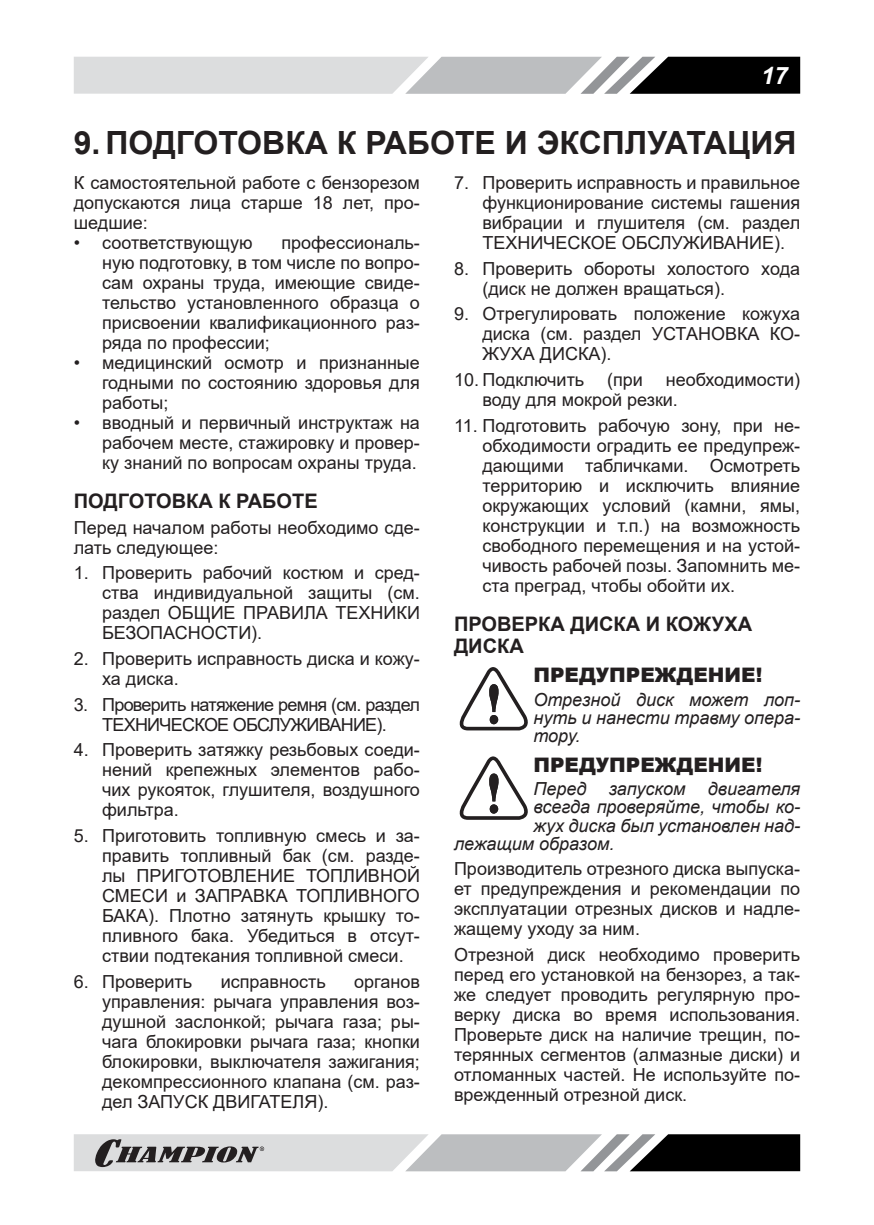
<style>
.page{position:relative;width:874px;height:1225px;background:#fff}
.page>*{position:absolute;margin:0;border:0;box-sizing:border-box;transform-origin:0 0}
.t1{font:700 32px "Arial";color:#231f20}
.t2{font:italic 700 24px "Arial";color:#fff}
.t3{font:700 20px/22px "Arial";color:#231f20}
.t4{font:900 20px "Arial";color:#231f20}
.t5{font:18px/20px "Arial";color:#231f20;text-align:justify}
.t6{font:italic 18px/18px "Arial";color:#231f20;text-align:justify}
.t7{font:18px/20px "Arial";letter-spacing:-.04em;color:#231f20;text-align:center}
</style>
<div class="page">
<svg style="left:74px;top:57px;width:725px;height:37px"></svg>
<svg style="left:74px;top:1134px;width:725px;height:37px"></svg>
<svg style="left:459px;top:667px;width:69px;height:63px"></svg>
<svg style="left:459px;top:756px;width:69px;height:64px"></svg>
<h2 class="t2" style="left:760px;top:61px;width:28px">17</h2>
<h1 class="t1" style="left:74px;top:120px;width:723px">9. ПОДГОТОВКА К РАБОТЕ И ЭКСПЛУАТАЦИЯ</h1>
<p class="t5" style="left:74px;top:172px;width:347px">К самостоятельной работе с бензорезом допускаются лица старше 18 лет, про&shy;шедшие:</p>
<p class="t5" style="left:74px;top:232px;width:180px">• соответствующую</p>
<p class="t5" style="left:482px;top:172px;width:319px;text-indent:-28px">7. Проверить исправность и правильное функционирование системы гашения вибрации и глушителя (см. раздел ТЕХНИЧЕСКОЕ ОБСЛУЖИВАНИЕ).</p>
<p class="t5" style="left:482px;top:258px;width:319px;text-indent:-28px">8. Проверить обороты холостого хода (диск не должен вращаться).</p>
<p class="t5" style="left:482px;top:304px;width:319px;text-indent:-28px">9. Отрегулировать положение кожуха диска (см. раздел УСТАНОВКА КО-ЖУХА ДИСКА).</p>
<p class="t5" style="left:454px;top:369px;width:132px">10. Подключить</p>
<p class="t5" style="left:606px;top:369px;width:37px">(при</p>
<p class="t5" style="left:102px;top:232px;width:319px;text-indent:179px">профессиональ&shy;ную подготовку, в том числе по вопро&shy;сам охраны труда, имеющие свиде&shy;тельство установленного образца о присвоении квалификационного раз&shy;ряда по профессии;</p>
<p class="t5" style="left:102px;top:352px;width:319px;text-indent:-28px">• медицинский осмотр и признанные годными по состоянию здоровья для работы;</p>
<p class="t5" style="left:102px;top:412px;width:319px;text-indent:-28px">• вводный и первичный инструктаж на рабочем месте, стажировку и провер&shy;ку знаний по вопросам охраны труда.</p>
<p class="t3" style="left:74px;top:490px;width:245px">ПОДГОТОВКА К РАБОТЕ</p>
<p class="t5" style="left:74px;top:517px;width:347px">Перед началом работы необходимо сде&shy;лать следующее:</p>
<p class="t5" style="left:102px;top:563px;width:319px;text-indent:-28px">1. Проверить рабочий костюм и сред&shy;ства индивидуальной защиты (см. раздел ОБЩИЕ ПРАВИЛА ТЕХНИКИ БЕЗОПАСНОСТИ).</p>
<p class="t5" style="left:102px;top:648px;width:319px;text-indent:-28px">2. Проверить исправность диска и кожу&shy;ха диска.</p>
<p class="t7" style="left:74px;top:694px;width:347px">3. Проверить натяжение ремня (см. раздел<br>ТЕХНИЧЕСКОЕ ОБСЛУЖИВАНИЕ).</p>
<p class="t5" style="left:102px;top:740px;width:319px;text-indent:-28px">4. Проверить затяжку резьбовых соеди&shy;нений крепежных элементов рабо&shy;чих рукояток, глушителя, воздушного фильтра.</p>
<p class="t5" style="left:102px;top:825px;width:319px;text-indent:-28px">5. Приготовить топливную смесь и за&shy;править топливный бак (см. разде&shy;лы ПРИГОТОВЛЕНИЕ ТОПЛИВНОЙ СМЕСИ и ЗАПРАВКА ТОПЛИВНОГО БАКА). Плотно затянуть крышку то&shy;пливного бака. Убедиться в отсут&shy;ствии подтекания топливной смеси.</p>
<p class="t5" style="left:74px;top:971px;width:120px">6. Проверить</p>
<p class="t5" style="left:220px;top:971px;width:106px">исправность</p>
<p class="t5" style="left:482px;top:369px;width:319px;text-indent:183px">необходимости) воду для мокрой резки.</p>
<p class="t5" style="left:482px;top:415px;width:319px;text-indent:-28px">11. Подготовить рабочую зону, при не&shy;обходимости оградить ее предупреж&shy;дающими табличками. Осмотреть территорию и исключить влияние окружающих условий (камни, ямы, конструкции и т.п.) на возможность свободного перемещения и на устой&shy;чивость рабочей позы. Запомнить ме&shy;ста преград, чтобы обойти их.</p>
<p class="t3" style="left:454px;top:613px;width:299px">ПРОВЕРКА ДИСКА И КОЖУХА<br>ДИСКА</p>
<p class="t4" style="left:533px;top:661px;width:230px">ПРЕДУПРЕЖДЕНИЕ!</p>
<p class="t6" style="left:533px;top:691px;width:268px">Отрезной диск может лоп&shy;нуть и нанести травму опера&shy;тору.</p>
<p class="t4" style="left:533px;top:750px;width:230px">ПРЕДУПРЕЖДЕНИЕ!</p>
<p class="t6" style="left:533px;top:780px;width:268px">Перед запуском двигателя</p>
<p class="t6" style="left:533px;top:798px;width:268px">всегда проверяйте, чтобы ко-</p>
<p class="t6" style="left:533px;top:816px;width:268px">жух диска был установлен над-</p>
<p class="t6" style="left:454px;top:834px;width:162px">лежащим образом.</p>
<p class="t5" style="left:454px;top:858px;width:347px">Производитель отрезного диска выпуска&shy;ет предупреждения и рекомендации по эксплуатации отрезных дисков и надле&shy;жащему уходу за ним.</p>
<p class="t5" style="left:454px;top:944px;width:347px">Отрезной диск необходимо проверить перед его установкой на бензорез, а так&shy;же следует проводить регулярную про&shy;верку диска во время использования.<br>Проверьте диск на наличие трещин, по&shy;терянных сегментов (алмазные диски) и отломанных частей. Не используйте по&shy;врежденный отрезной диск.</p>
<p class="t5" style="left:102px;top:971px;width:319px;text-indent:252px">органов управления: рычага управления воз&shy;душной заслонкой; рычага газа; ры&shy;чага блокировки рычага газа; кнопки блокировки, выключателя зажигания; декомпрессионного клапана (см. раз&shy;дел ЗАПУСК ДВИГАТЕЛЯ).</p>
</div>
